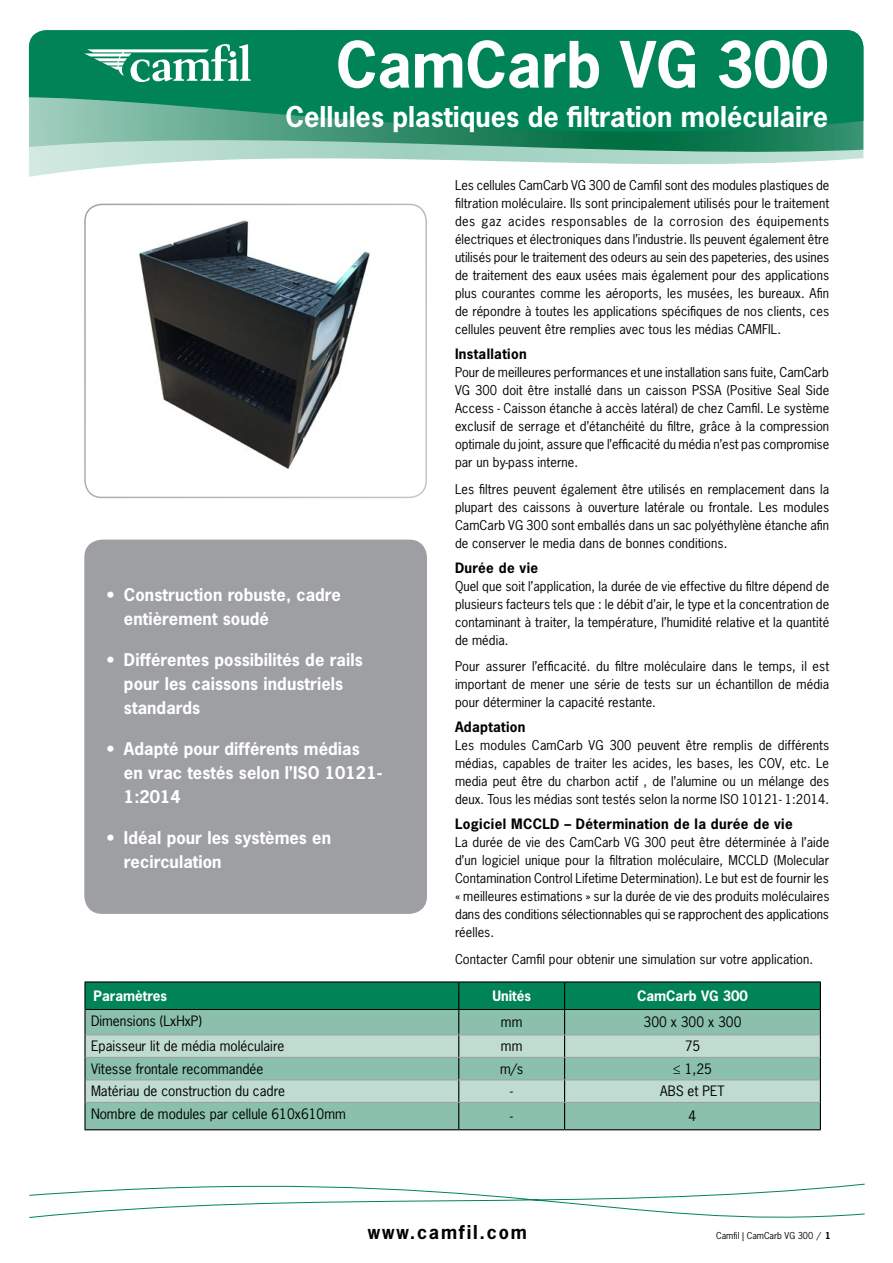
<style>
.page{position:relative;width:893px;height:1263px;background:#fff}
.page>*{position:absolute;margin:0;border:0;box-sizing:border-box;transform-origin:0 0}
.t1{font:700 60px "News Gothic Std";color:#fff}
.t2{font:700 27px "News Gothic Std";color:#fff}
.t3{font:700 18px "News Gothic Std";letter-spacing:.1em;color:#000}
.t4{font:700 16.5px/24px "News Gothic Std";letter-spacing:.005em;color:#fff}
.t5{font:13.5px "News Gothic Std";color:#000}
.t6{font:700 13.5px "News Gothic Std";letter-spacing:.025em;color:#000}
.t7{font:700 13.5px "News Gothic Std";color:#fff}
.t8{font:12.75px/18px "News Gothic Std";letter-spacing:.005em;color:#000;text-align:justify}
.t9{font:9px "News Gothic Std";color:#000}
.s1{font-weight:700}
</style>
<div class="page">
<div style="left:85px;top:540px;width:341px;height:373px;background:#9d9fa2;border-radius:17px"></div>
<div style="left:84px;top:540px;width:343px;height:374px;border:2px solid #9d9fa2;border-radius:17px"></div>
<div style="left:84px;top:204px;width:343px;height:294px;border:2px solid #9d9fa2;border-radius:17px"></div>
<svg style="left:29px;top:30px;width:834px;height:147px;background:#3e9f7d"></svg>
<svg style="left:84px;top:44px;width:167px;height:38px"></svg>
<svg style="left:29px;top:1183px;width:836px;height:35px"></svg>
<hr style="left:84px;top:982px;width:2px;height:27px;background:#000">
<hr style="left:84px;top:1009px;width:2px;height:26px;background:#000">
<hr style="left:84px;top:1035px;width:2px;height:22px;background:#000">
<hr style="left:84px;top:1057px;width:2px;height:23px;background:#000">
<hr style="left:84px;top:1080px;width:2px;height:22px;background:#000">
<hr style="left:84px;top:1102px;width:2px;height:27px;background:#000">
<svg style="left:85px;top:982px;width:736px;height:147px;background:#7eb9a4"></svg>
<hr style="left:84px;top:1129px;width:375px;height:1px;background:#000">
<hr style="left:459px;top:1129px;width:106px;height:1px;background:#000">
<hr style="left:565px;top:1129px;width:256px;height:1px;background:#000">
<hr style="left:84px;top:981px;width:375px;height:1px;background:#000">
<hr style="left:459px;top:981px;width:106px;height:1px;background:#000">
<hr style="left:565px;top:981px;width:256px;height:1px;background:#000">
<hr style="left:86px;top:1102px;width:373px;height:1px;background:#969ea9">
<hr style="left:459px;top:1102px;width:106px;height:1px;background:#969ea9">
<hr style="left:565px;top:1102px;width:255px;height:1px;background:#969ea9">
<hr style="left:86px;top:1080px;width:373px;height:1px;background:#969ea9">
<hr style="left:459px;top:1080px;width:106px;height:1px;background:#969ea9">
<hr style="left:565px;top:1080px;width:255px;height:1px;background:#969ea9">
<hr style="left:86px;top:1035px;width:373px;height:1px;background:#969ea9">
<hr style="left:459px;top:1035px;width:106px;height:1px;background:#969ea9">
<hr style="left:565px;top:1035px;width:255px;height:1px;background:#969ea9">
<hr style="left:86px;top:1057px;width:373px;height:1px;background:#969ea9">
<hr style="left:459px;top:1057px;width:106px;height:1px;background:#969ea9">
<hr style="left:565px;top:1057px;width:255px;height:1px;background:#969ea9">
<img style="left:139px;top:220px;width:231px;height:249px">
<h1 class="t1" style="left:336px;top:25px;width:494px">CamCarb VG 300</h1>
<h2 class="t2" style="left:285px;top:99px;width:544px">Cellules plastiques de filtration moléculaire</h2>
<p class="t4" style="left:124px;top:582px;width:219px;text-indent:-17px">• Construction robuste, cadre entièrement soudé</p>
<p class="t4" style="left:124px;top:647px;width:240px;text-indent:-17px">• Différentes possibilités de rails pour les caissons industriels standards</p>
<p class="t4" style="left:124px;top:736px;width:260px;text-indent:-17px">• Adapté pour différents médias en vrac testés selon l’ISO 10121-<br>1:2014</p>
<p class="t4" style="left:124px;top:825px;width:209px;text-indent:-17px">• Idéal pour les systèmes en recirculation</p>
<p class="t8" style="left:455px;top:176px;width:376px">Les cellules CamCarb VG 300 de Camfil sont des modules plastiques de filtration moléculaire. Ils sont principalement utilisés pour le traitement des gaz acides responsables de la corrosion des équipements électriques et électroniques dans l’industrie. Ils peuvent également être utilisés pour le traitement des odeurs au sein des papeteries, des usines de traitement des eaux usées mais également pour des applications plus courantes comme les aéroports, les musées, les bureaux. Afin de répondre à toutes les applications spécifiques de nos clients, ces cellules peuvent être remplies avec tous les médias CAMFIL.</p>
<p class="t6" style="left:455px;top:345px;width:73px">Installation</p>
<p class="t8" style="left:455px;top:363px;width:376px">Pour de meilleures performances et une installation sans fuite, CamCarb VG 300 doit être installé dans un caisson PSSA (Positive Seal Side Access - Caisson étanche à accès latéral) de chez Camfil. Le système exclusif de serrage et d’étanchéité du filtre, grâce à la compression optimale du joint, assure que l’efficacité du média n’est pas compromise par un by-pass interne.</p>
<p class="t8" style="left:455px;top:480px;width:376px">Les filtres peuvent également être utilisés en remplacement dans la plupart des caissons à ouverture latérale ou frontale. Les modules CamCarb VG 300 sont emballés dans un sac polyéthylène étanche afin de conserver le media dans de bonnes conditions.</p>
<p class="t6" style="left:455px;top:559px;width:85px">Durée de vie</p>
<p class="t8" style="left:455px;top:577px;width:376px">Quel que soit l’application, la durée de vie effective du filtre dépend de plusieurs facteurs tels que : le débit d’air, le type et la concentration de contaminant à traiter, la température, l’humidité relative et la quantité de média.</p>
<p class="t8" style="left:455px;top:657px;width:376px">Pour assurer l’efficacité. du filtre moléculaire dans le temps, il est important de mener une série de tests sur un échantillon de média pour déterminer la capacité restante.</p>
<p class="t6" style="left:455px;top:718px;width:72px">Adaptation</p>
<p class="t8" style="left:455px;top:736px;width:376px">Les modules CamCarb VG 300 peuvent être remplis de différents médias, capables de traiter les acides, les bases, les COV, etc. Le media peut être du charbon actif , de l’alumine ou un mélange des deux. Tous les médias sont testés selon la norme ISO 10121- 1:2014.</p>
<p class="t6" style="left:455px;top:815px;width:339px">Logiciel MCCLD – Détermination de la durée de vie</p>
<p class="t8" style="left:455px;top:833px;width:376px">La durée de vie des CamCarb VG 300 peut être déterminée à l’aide d’un logiciel unique pour la filtration moléculaire, MCCLD (Molecular Contamination Control Lifetime Determination). Le but est de fournir les « meilleures estimations » sur la durée de vie des produits moléculaires dans des conditions sélectionnables qui se rapprochent des applications réelles.</p>
<p class="t8" style="left:455px;top:950px;width:360px">Contacter Camfil pour obtenir une simulation sur votre application.</p>
<p class="t7" style="left:94px;top:987px;width:75px">Paramètres</p>
<p class="t7" style="left:492px;top:987px;width:40px">Unités</p>
<p class="t7" style="left:637px;top:987px;width:112px">CamCarb VG 300</p>
<p class="t5" style="left:91px;top:1012px;width:113px">Dimensions (LxHxP)</p>
<p class="t5" style="left:501px;top:1014px;width:23px">mm</p>
<p class="t5" style="left:643px;top:1014px;width:99px">300 x 300 x 300</p>
<p class="t5" style="left:91px;top:1038px;width:195px">Epaisseur lit de média moléculaire</p>
<p class="t5" style="left:501px;top:1038px;width:23px">mm</p>
<p class="t5" style="left:685px;top:1038px;width:17px">75</p>
<p class="t5" style="left:91px;top:1060px;width:174px">Vitesse frontale recommandée</p>
<p class="t5" style="left:500px;top:1060px;width:25px">m/s</p>
<p class="t5" style="left:673px;top:1060px;width:41px">≤ 1,25</p>
<p class="t5" style="left:91px;top:1083px;width:195px">Matériau de construction du cadre</p>
<p class="t5" style="left:510px;top:1083px;width:4px">-</p>
<p class="t5" style="left:660px;top:1083px;width:66px">ABS et PET</p>
<p class="t5" style="left:91px;top:1105px;width:256px">Nombre de modules par cellule 610x610mm</p>
<p class="t5" style="left:510px;top:1107px;width:4px">-</p>
<p class="t5" style="left:689px;top:1107px;width:9px">4</p>
<h3 class="t3" style="left:368px;top:1220px;width:161px">www.camfil.com</h3>
<p class="t9" style="left:716px;top:1229px;width:116px">Camfil | CamCarb VG 300 / <span class="s1">1</span></p>
</div>
